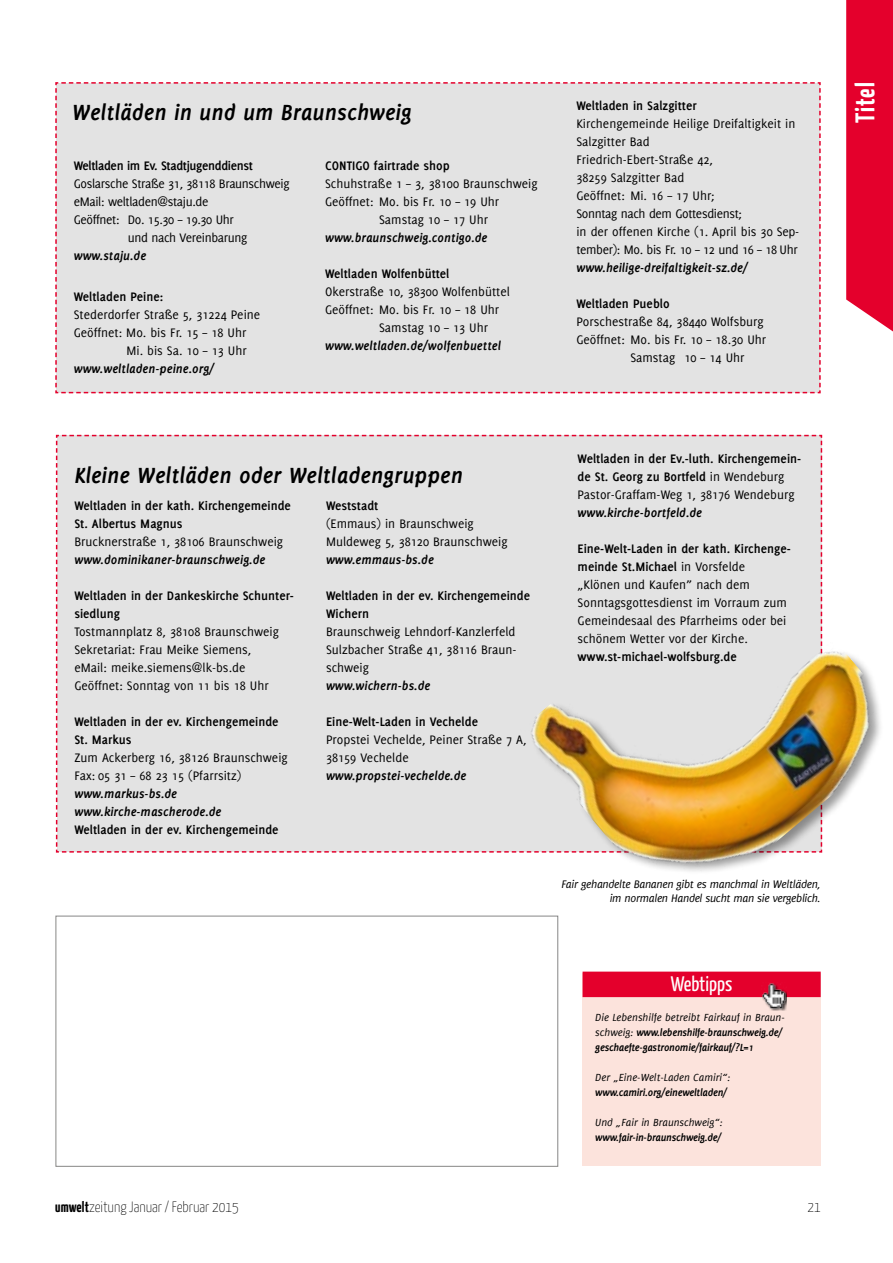
<style>
.page{position:relative;width:893px;height:1263px;background:#fff}
.page>*{position:absolute;margin:0;border:0;box-sizing:border-box;transform-origin:0 0}
.t1{font:700 27px "Yanone Kaffeesatz";letter-spacing:.04em;color:#fff}
.t2{font:italic 700 24px "Delicious";color:#000}
.t3{font:21px "Yanone Kaffeesatz";color:#fff}
.t4{font:100 15px "Yanone Kaffeesatz";color:#000}
.t5{font:13.5px/18px "Delicious";color:#000}
.t6{font:700 13.5px/18px "Delicious";color:#000}
.t7{font:italic 700 13.5px/18px "Delicious";color:#000}
.t8{font:13.5px "Delicious";letter-spacing:-.025em;color:#000}
.t9{font:700 13.5px "Delicious";letter-spacing:-.025em;color:#000}
.t10{font:italic 12px/14.4px "Delicious";letter-spacing:-.025em;color:#000;text-align:right}
.t11{font:italic 700 11.25px/15px "Delicious";letter-spacing:-.025em;color:#000}
.t12{font:italic 11.25px "Delicious";color:#000}
.s1{font-weight:400}
.s2{font-weight:700}
</style>
<div class="page">
<div style="left:583px;top:973px;width:238px;height:192px;background:#fce3dc"></div>
<div style="left:583px;top:971px;width:238px;height:26px;background:#e4002c"></div>
<div style="left:762px;top:984px;width:25px;height:27px;background:#000;opacity:.75"></div>
<img style="left:761px;top:983px;width:26px;height:27px">
<div style="left:55px;top:82px;width:766px;height:312px;background:#e3e3e3"></div>
<div style="left:55px;top:434px;width:768px;height:419px;background:#e3e3e3"></div>
<img style="left:518px;top:538px;width:363px;height:385px">
<div style="left:56px;top:916px;width:502px;height:251px;border:1px solid #878786"></div>
<svg style="left:846px;top:0;width:47px;height:332px;background:#e50d37"></svg>
<h2 class="t2" style="left:72px;top:99px;width:341px">Weltläden in und um Braunschweig</h2>
<p class="t9" style="left:74px;top:158px;width:181px">Weltladen im Ev. Stadtjugenddienst</p>
<p class="t8" style="left:74px;top:176px;width:217px">Goslarsche Straße 31, 38118 Braunschweig</p>
<p class="t8" style="left:74px;top:194px;width:136px">eMail: weltladen@staju.de</p>
<p class="t8" style="left:74px;top:212px;width:162px">Geöffnet: Do. 15.30 – 19.30 Uhr</p>
<p class="t8" style="left:128px;top:230px;width:121px">und nach Vereinbarung</p>
<p class="t7" style="left:74px;top:246px;width:74px">www.staju.de</p>
<p class="t6" style="left:74px;top:287px;width:91px">Weltladen Peine:</p>
<p class="t5" style="left:74px;top:305px;width:188px">Stederdorfer Straße 5, 31224 Peine<br>Geöffnet: Mo. bis Fr. 15 – 18 Uhr</p>
<p class="t5" style="left:126px;top:341px;width:122px">Mi. bis Sa. 10 – 13 Uhr</p>
<p class="t7" style="left:74px;top:360px;width:142px">www.weltladen-peine.org/</p>
<p class="t6" style="left:325px;top:156px;width:126px">CONTIGO fairtrade shop</p>
<p class="t5" style="left:325px;top:174px;width:214px">Schuhstraße 1 – 3, 38100 Braunschweig</p>
<p class="t5" style="left:325px;top:192px;width:176px">Geöffnet: Mo. bis Fr. 10 – 19 Uhr</p>
<p class="t5" style="left:379px;top:210px;width:110px">Samstag 10 – 17 Uhr</p>
<p class="t7" style="left:325px;top:228px;width:164px">www.braunschweig.contigo.de</p>
<p class="t6" style="left:325px;top:264px;width:126px">Weltladen Wolfenbüttel</p>
<p class="t5" style="left:325px;top:282px;width:186px">Okerstraße 10, 38300 Wolfenbüttel</p>
<p class="t5" style="left:325px;top:300px;width:176px">Geöffnet: Mo. bis Fr. 10 – 18 Uhr</p>
<p class="t5" style="left:379px;top:318px;width:110px">Samstag 10 – 13 Uhr</p>
<p class="t7" style="left:325px;top:336px;width:177px">www.weltladen.de/wolfenbuettel</p>
<p class="t6" style="left:576px;top:96px;width:122px">Weltladen in Salzgitter</p>
<p class="t5" style="left:576px;top:114px;width:224px">Kirchengemeinde Heilige Dreifaltigkeit in<br>Salzgitter Bad<br>Friedrich-Ebert-Straße 42,<br>38259 Salzgitter Bad<br>Geöffnet: Mi. 16 – 17 Uhr;<br>Sonntag nach dem Gottesdienst;<br>in der offenen Kirche (1. April bis 30 Sep&shy;tember): Mo. bis Fr. 10 – 12 und 16 – 18 Uhr</p>
<p class="t7" style="left:576px;top:258px;width:173px">www.heilige-dreifaltigkeit-sz.de/</p>
<p class="t6" style="left:576px;top:294px;width:95px">Weltladen Pueblo</p>
<p class="t5" style="left:576px;top:312px;width:189px">Porschestraße 84, 38440 Wolfsburg</p>
<p class="t5" style="left:576px;top:330px;width:191px">Geöffnet: Mo. bis Fr. 10 – 18.30 Uhr</p>
<p class="t5" style="left:630px;top:348px;width:116px">Samstag 10 – 14 Uhr</p>
<h2 class="t2" style="left:74px;top:461px;width:390px">Kleine Weltläden oder Weltladengruppen</h2>
<p class="t6" style="left:74px;top:496px;width:218px">Weltladen in der kath. Kirchengemeinde<br>St. Albertus Magnus</p>
<p class="t5" style="left:74px;top:532px;width:210px">Brucknerstraße 1, 38106 Braunschweig</p>
<p class="t7" style="left:74px;top:550px;width:193px">www.dominikaner-braunschweig.de</p>
<p class="t6" style="left:74px;top:586px;width:221px">Weltladen in der Dankeskirche Schunter&shy;siedlung</p>
<p class="t5" style="left:74px;top:622px;width:206px">Tostmannplatz 8, 38108 Braunschweig Sekretariat: Frau Meike Siemens, eMail: meike.siemens@lk-bs.de Geöffnet: Sonntag von 11 bis 18 Uhr</p>
<p class="t6" style="left:74px;top:712px;width:206px">Weltladen in der ev. Kirchengemeinde<br>St. Markus</p>
<p class="t5" style="left:74px;top:748px;width:215px">Zum Ackerberg 16, 38126 Braunschweig<br>Fax: 05 31 – 68 23 15 (Pfarrsitz)</p>
<p class="t7" style="left:74px;top:784px;width:149px">www.markus-bs.de www.kirche-mascherode.de</p>
<p class="t6" style="left:74px;top:820px;width:206px">Weltladen in der ev. Kirchengemeinde</p>
<p class="t6" style="left:326px;top:496px;width:54px">Weststadt</p>
<p class="t5" style="left:326px;top:514px;width:183px">(Emmaus) in Braunschweig<br>Muldeweg 5, 38120 Braunschweig</p>
<p class="t7" style="left:326px;top:550px;width:109px">www.emmaus-bs.de</p>
<p class="t6" style="left:326px;top:586px;width:206px">Weltladen in der ev. Kirchengemeinde<br>Wichern</p>
<p class="t5" style="left:326px;top:622px;width:192px;text-align:justify">Braunschweig Lehndorf-Kanzlerfeld Sulzbacher Straße 41, 38116 Braun&shy;schweig</p>
<p class="t7" style="left:326px;top:676px;width:106px">www.wichern-bs.de</p>
<p class="t6" style="left:326px;top:712px;width:154px">Eine-Welt-Laden in Vechelde</p>
<p class="t5" style="left:326px;top:730px;width:202px">Propstei Vechelde, Peiner Straße 7 A,<br>38159 Vechelde</p>
<p class="t7" style="left:326px;top:766px;width:142px">www.propstei-vechelde.de</p>
<p class="t6" style="left:578px;top:449px;width:225px">Weltladen in der Ev.-luth. Kirchengemein&shy;de St. Georg zu Bortfeld <span class="s1">in Wendeburg<br>Pastor-Graffam-Weg 1, 38176 Wendeburg</span></p>
<p class="t7" style="left:578px;top:503px;width:126px">www.kirche-bortfeld.de</p>
<p class="t5" style="left:578px;top:539px;width:215px"><span class="s2">Eine-Welt-Laden in der kath. Kirchenge&shy;meinde St.Michael</span> in Vorsfelde „Klönen und Kaufen” nach dem Sonntagsgottesdienst im Vorraum zum Gemeindesaal des Pfarrheims oder bei schönem Wetter vor der Kirche.</p>
<p class="t6" style="left:578px;top:647px;width:161px">www.st-michael-wolfsburg.de</p>
<p class="t10" style="left:561px;top:876px;width:261px">Fair gehandelte Bananen gibt es manchmal in Weltläden, im normalen Handel sucht man sie vergeblich.</p>
<h3 class="t3" style="left:671px;top:971px;width:63px">Webtipps</h3>
<p class="t11" style="left:595px;top:1010px;width:191px"><span class="s1">Die Lebenshilfe betreibt Fairkauf in Braun&shy;schweig:</span> www.lebenshilfe-braunschweig.de/ geschaefte-gastronomie/fairkauf/?L=1</p>
<p class="t12" style="left:595px;top:1071px;width:136px">Der „Eine-Welt-Laden Camiri“:</p>
<p class="t11" style="left:595px;top:1085px;width:134px">www.camiri.org/eineweltladen/</p>
<p class="t12" style="left:595px;top:1116px;width:129px">Und „Fair in Braunschweig“:</p>
<p class="t11" style="left:595px;top:1130px;width:128px">www.fair-in-braunschweig.de/</p>
<p class="t4" style="left:55px;top:1197px;width:185px"><span class="s2">umwelt</span>zeitung Januar / Februar 2015</p>
<p class="t4" style="left:807px;top:1198px;width:15px">21</p>
<h1 class="t1" style="left:849px;top:123px;width:42px;rotate:-90deg">Titel</h1>
</div>
